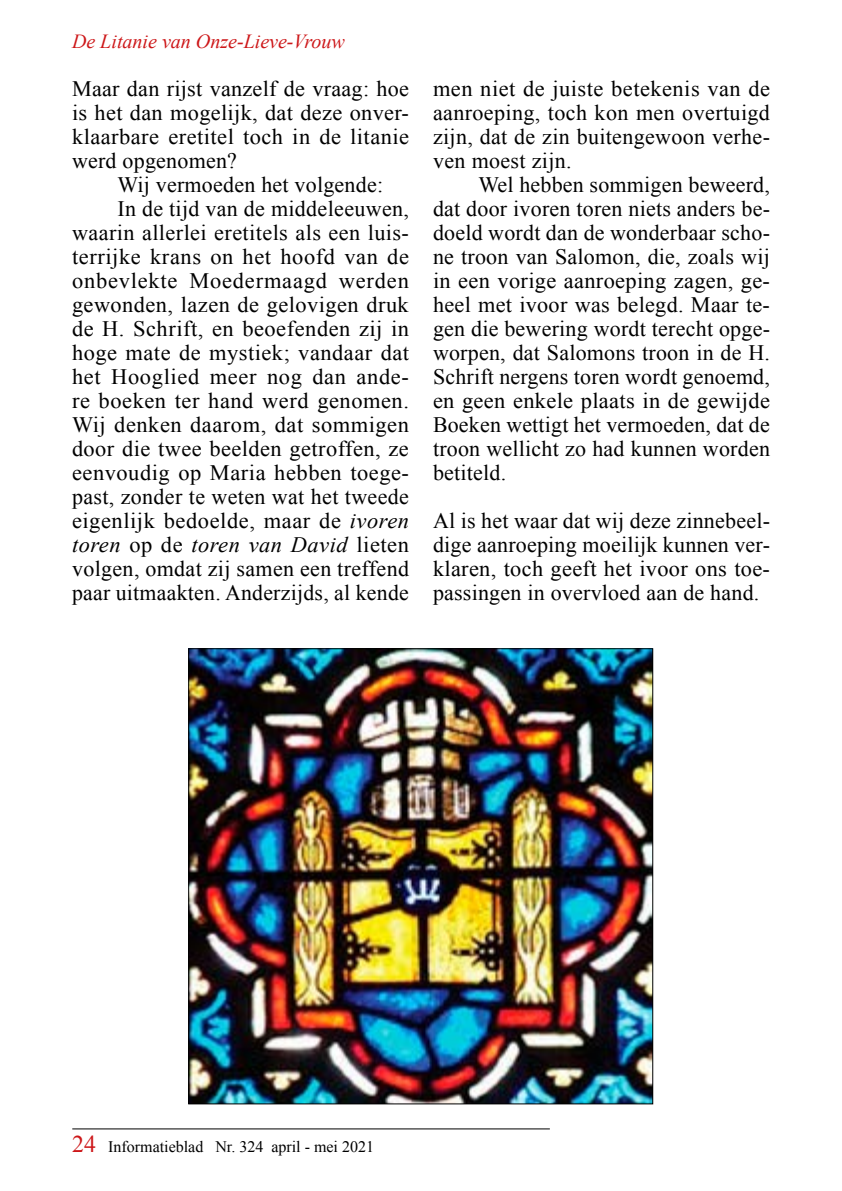
<style>
.page{position:relative;width:842px;height:1191px;background:#fff}
.page>*{position:absolute;margin:0;border:0;box-sizing:border-box;transform-origin:0 0}
.t1{font:22px/24px "Times New Roman";letter-spacing:.02em;color:#000;text-align:justify}
.t2{font:italic 22px "Times New Roman";letter-spacing:.025em;color:#000}
.t3{font:italic 20px "Times New Roman";color:#cd1719}
.t4{font:16px "Times New Roman";color:#000}
.s1{font-style:italic}
.s2{font-style:normal}
.s3{font-size:24px;color:#cd1719}
</style>
<div class="page">
<hr style="left:72px;top:1128px;width:478px;height:1px;background:#000">
<img style="left:190px;top:650px;width:461px;height:452px">
<p class="t3" style="left:72px;top:27px;width:274px">De Litanie van Onze‑Lieve‑Vrouw</p>
<p class="t1" style="left:72px;top:76px;width:339px">Maar dan rijst vanzelf de vraag: hoe is het dan mogelijk, dat deze onver&shy;klaarbare eretitel toch in de litanie werd opgenomen?</p>
<p class="t1" style="left:117px;top:172px;width:267px">Wij vermoeden het volgende:</p>
<p class="t1" style="left:117px;top:196px;width:293px">In de tijd van de middeleeuwen,</p>
<p class="t1" style="left:72px;top:220px;width:338px">waarin allerlei eretitels als een luis-</p>
<p class="t1" style="left:72px;top:244px;width:338px">terrijke krans on het hoofd van de</p>
<p class="t1" style="left:72px;top:268px;width:338px">onbevlekte Moedermaagd werden</p>
<p class="t1" style="left:72px;top:292px;width:338px">gewonden, lazen de gelovigen druk</p>
<p class="t1" style="left:72px;top:316px;width:339px">de H. Schrift, en beoefenden zij in</p>
<p class="t1" style="left:72px;top:340px;width:339px">hoge mate de mystiek; vandaar dat</p>
<p class="t1" style="left:72px;top:364px;width:338px">het Hooglied meer nog dan ande-</p>
<p class="t1" style="left:72px;top:388px;width:338px">re boeken ter hand werd genomen.</p>
<p class="t1" style="left:72px;top:412px;width:338px">Wij denken daarom, dat sommigen</p>
<p class="t1" style="left:72px;top:436px;width:338px">door die twee beelden getroffen, ze</p>
<p class="t1" style="left:72px;top:460px;width:338px">eenvoudig op Maria hebben toege-</p>
<p class="t1" style="left:72px;top:484px;width:338px">past, zonder te weten wat het tweede</p>
<p class="t1" style="left:72px;top:508px;width:339px">eigenlijk bedoelde, maar de <span class="s1">ivoren</span></p>
<p class="t2" style="left:72px;top:529px;width:338px">toren <span class="s2">op de</span> toren van David <span class="s2">lieten</span></p>
<p class="t1" style="left:72px;top:556px;width:338px">volgen, omdat zij samen een treffend</p>
<p class="t1" style="left:72px;top:580px;width:338px">paar uitmaakten. Anderzijds, al kende</p>
<p class="t1" style="left:433px;top:76px;width:339px">men niet de juiste betekenis van de aanroeping, toch kon men overtuigd zijn, dat de zin buitengewoon verhe&shy;ven moest zijn.</p>
<p class="t1" style="left:433px;top:172px;width:339px;text-indent:45px">Wel hebben sommigen beweerd, dat door ivoren toren niets anders be&shy;doeld wordt dan de wonderbaar scho&shy;ne troon van Salomon, die, zoals wij in een vorige aanroeping zagen, ge&shy;heel met ivoor was belegd. Maar te&shy;gen die bewering wordt terecht opge&shy;worpen, dat Salomons troon in de H.<br>Schrift nergens toren wordt genoemd, en geen enkele plaats in de gewijde Boeken wettigt het vermoeden, dat de troon wellicht zo had kunnen worden betiteld.</p>
<p class="t1" style="left:433px;top:508px;width:338px">Al is het waar dat wij deze zinnebeel&shy;dige aanroeping moeilijk kunnen ver&shy;klaren, toch geeft het ivoor ons toe&shy;passingen in overvloed aan de hand.</p>
<p class="t4" style="left:72px;top:1135px;width:303px"><span class="s3">24</span> Informatieblad Nr. 324 april - mei 2021</p>
</div>
